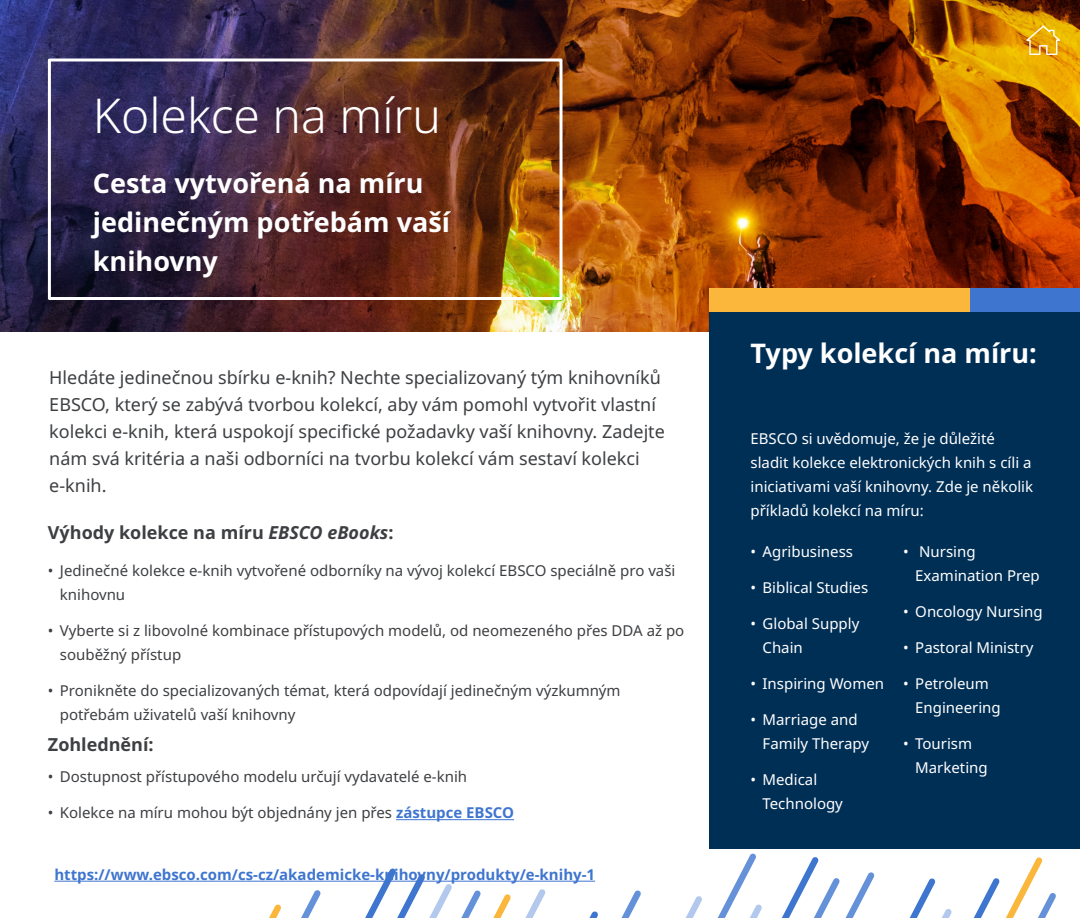
<style>
.page{position:relative;width:1080px;height:918px;background:#fff}
.page>*{position:absolute;margin:0;border:0;box-sizing:border-box;transform-origin:0 0}
.t1{font:300 48px "Noto Sans";color:#fff}
.t2{font:700 27px/39px "Noto Sans";color:#fff}
.t3{font:18px/27px "Noto Sans";color:#3d3f42}
.t4{font:700 18px "Noto Sans";color:#3d3f42}
.t5{font:15px/24px "Noto Sans";color:#3d3f42}
.small_paragraph{font:15px/24px "Noto Sans";color:#fff}
.small_paragraph-2{font:700 15px "Noto Sans";color:#3e75cf}
.s1{font-style:italic}
.s2{font-weight:700;color:#3e75cf}
</style>
<div class="page">
<svg style="left:129px;top:853px;width:927px;height:65px"></svg>
<img style="left:0;top:0;width:1080px;height:332px">
<hr style="left:396px;top:819px;width:118px;height:1px;background:#3e75cf">
<div style="left:709px;top:312px;width:371px;height:537px;background:#002f56"></div>
<div style="left:709px;top:288px;width:262px;height:24px;background:#fab73c"></div>
<div style="left:971px;top:288px;width:109px;height:24px;background:#3e75cf"></div>
<div style="left:48px;top:58px;width:514px;height:242px;border:3px solid #fff"></div>
<hr style="left:54px;top:881px;width:541px;height:1px;background:#3e75cf">
<svg style="left:1026px;top:25px;width:34px;height:30px"></svg>
<h1 class="t1" style="left:93px;top:82px;width:350px">Kolekce na míru</h1>
<h4 class="t2" style="left:93px;top:164px;width:359px">Cesta vytvořená na míru jedinečným potřebám vaší knihovny</h4>
<p class="t3" style="left:49px;top:364px;width:617px">Hledáte jedinečnou sbírku e-knih? Nechte specializovaný tým knihovníků EBSCO, který se zabývá tvorbou kolekcí, aby vám pomohl vytvořit vlastní kolekci e-knih, která uspokojí specifické požadavky vaší knihovny. Zadejte nám svá kritéria a naši odborníci na tvorbu kolekcí vám sestaví kolekci e-knih.</p>
<p class="t4" style="left:48px;top:520px;width:347px">Výhody kolekce na míru <span class="s1">EBSCO eBooks</span>:</p>
<p class="t5" style="left:60px;top:558px;width:617px;text-indent:-12px">• Jedinečné kolekce e-knih vytvořené odborníky na vývoj kolekcí EBSCO speciálně pro vaši knihovnu</p>
<p class="t5" style="left:60px;top:618px;width:626px;text-indent:-12px">• Vyberte si z libovolné kombinace přístupových modelů, od neomezeného přes DDA až po souběžný přístup</p>
<p class="t5" style="left:60px;top:678px;width:562px;text-indent:-12px">• Pronikněte do specializovaných témat, která odpovídají jedinečným výzkumným potřebám uživatelů vaší knihovny</p>
<p class="t4" style="left:48px;top:732px;width:107px">Zohlednění:</p>
<p class="t5" style="left:48px;top:765px;width:421px">• Dostupnost přístupového modelu určují vydavatelé e-knih</p>
<p class="t5" style="left:48px;top:801px;width:468px">• Kolekce na míru mohou být objednány jen přes <span class="s2">zástupce EBSCO</span></p>
<p class="small_paragraph-2" style="left:54px;top:864px;width:542px">https://www.ebsco.com/cs-cz/akademicke-knihovny/produkty/e-knihy-1</p>
<h4 class="t2" style="left:751px;top:335px;width:288px">Typy kolekcí na míru:</h4>
<p class="small_paragraph" style="left:751px;top:427px;width:284px">EBSCO si uvědomuje, že je důležité sladit kolekce elektronických knih s cíli a iniciativami vaší knihovny. Zde je několik příkladů kolekcí na míru:</p>
<p class="small_paragraph" style="left:751px;top:540px;width:104px">• Agribusiness</p>
<p class="small_paragraph" style="left:751px;top:576px;width:119px">• Biblical Studies</p>
<p class="small_paragraph" style="left:763px;top:612px;width:98px;text-indent:-12px">• Global Supply<br>Chain</p>
<p class="small_paragraph" style="left:751px;top:672px;width:135px">• Inspiring Women</p>
<p class="small_paragraph" style="left:763px;top:708px;width:108px;text-indent:-12px">• Marriage and<br>Family Therapy</p>
<p class="small_paragraph" style="left:763px;top:768px;width:82px;text-indent:-12px">• Medical<br>Technology</p>
<p class="small_paragraph" style="left:915px;top:540px;width:126px;text-indent:-12px">• Nursing<br>Examination Prep</p>
<p class="small_paragraph" style="left:903px;top:600px;width:141px">• Oncology Nursing</p>
<p class="small_paragraph" style="left:903px;top:636px;width:132px">• Pastoral Ministry</p>
<p class="small_paragraph" style="left:915px;top:672px;width:87px;text-indent:-12px">• Petroleum<br>Engineering</p>
<p class="small_paragraph" style="left:915px;top:732px;width:74px;text-indent:-12px">• Tourism<br>Marketing</p>
</div>
